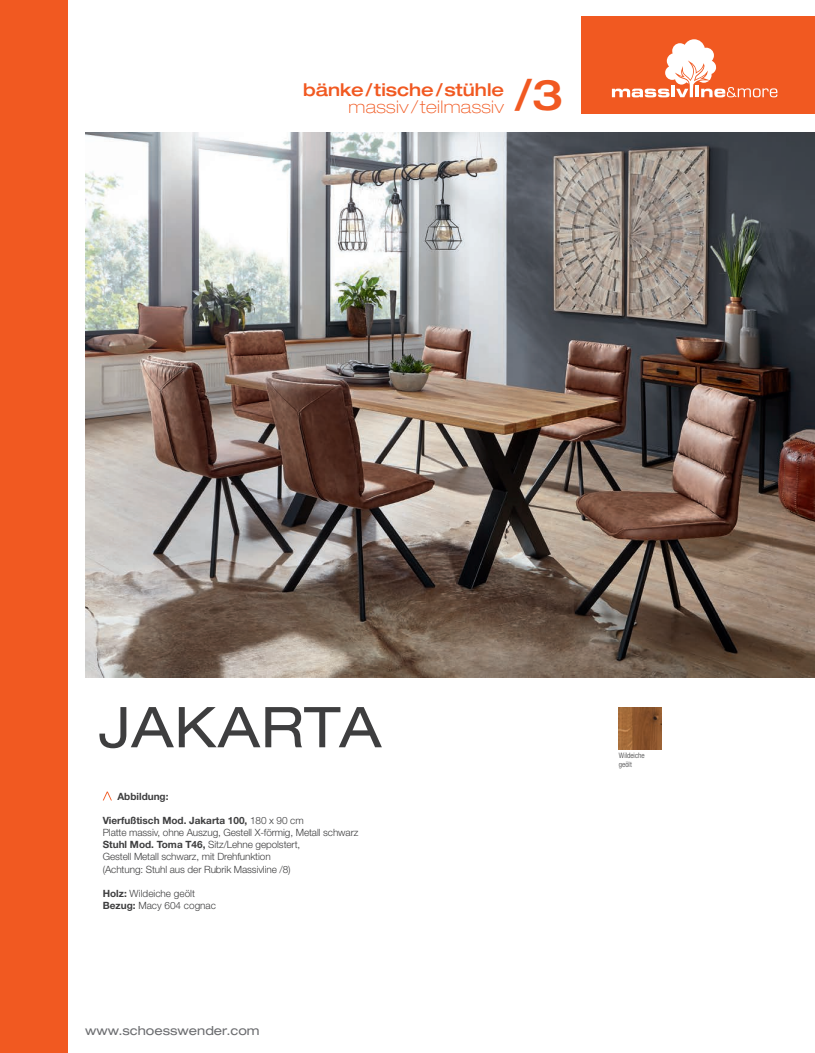
<style>
.page{position:relative;width:815px;height:1053px;background:#fff}
.page>*{position:absolute;margin:0;border:0;box-sizing:border-box;transform-origin:0 0}
.t1{font:expanded 56.25px "Helvetica Neue LT Std";letter-spacing:.01em;color:#3e3e3f}
.t2{font:500 expanded 42.5px "Helvetica Neue LT Std";color:#f15921}
.t3{font:500 expanded 17.5px "Helvetica Neue LT Std";color:#f15921}
.t4{font:100 expanded 17.5px "Helvetica Neue LT Std";letter-spacing:.02em;color:#f15921}
.t5{font:expanded 12.5px "Helvetica Neue LT Std";color:#6c6d70}
.t6{font:300 10px/12px "Helvetica Neue LT Std";letter-spacing:-.01em;color:#3e3e3f}
.t7{font:700 10px "Helvetica Neue LT Pro";color:#3e3e3f}
.t8{font:300 10px/12px "Helvetica Neue LT Pro";color:#3e3e3f}
.t9{font:300 condensed 7.5px/8.8px "Helvetica Neue LT Std";color:#3e3e3f}
.s1{font-family:"Helvetica Neue LT Std";font-weight:300}
.s2{font-family:"Helvetica Neue LT Pro";font-weight:700}
.s3{font-weight:700}
</style>
<div class="page">
<svg style="left:103px;top:791px;width:9px;height:9px"></svg>
<img style="left:85px;top:133px;width:730px;height:544px">
<div style="left:581px;top:16px;width:234px;height:97px;background:#f15921"></div>
<div style="left:0;top:0;width:67px;height:1052px;background:#f15921"></div>
<svg style="left:612px;top:39px;width:165px;height:58px"></svg>
<img style="left:619px;top:707px;width:42px;height:42px">
<h3 class="t3" style="left:303px;top:79px;width:203px">bänke/tische/stühle</h3>
<h3 class="t4" style="left:349px;top:96px;width:157px">massiv/teilmassiv</h3>
<h2 class="t2" style="left:515px;top:68px;width:50px">/3</h2>
<h1 class="t1" style="left:98px;top:693px;width:285px">JAKARTA</h1>
<p class="t7" style="left:117px;top:790px;width:53px">Abbildung:</p>
<p class="t7" style="left:103px;top:814px;width:202px">Vierfußtisch Mod. Jakarta 100, <span class="s1">180 x 90 cm</span></p>
<p class="t6" style="left:103px;top:826px;width:257px">Platte massiv, ohne Auszug, Gestell X-förmig, Metall schwarz <span class="s2">Stuhl Mod. Toma T46,</span> Sitz/Lehne gepolstert,<br>Gestell Metall schwarz, mit Drehfunktion<br>(Achtung: Stuhl aus der Rubrik Massivline /8)</p>
<p class="t8" style="left:103px;top:886px;width:115px"><span class="s3">Holz:</span> Wildeiche geölt<br><span class="s3">Bezug:</span> Macy 604 cognac</p>
<p class="t5" style="left:85px;top:1023px;width:176px">www.schoesswender.com</p>
<p class="t9" style="left:619px;top:751px;width:27px">Wildeiche geölt</p>
</div>
